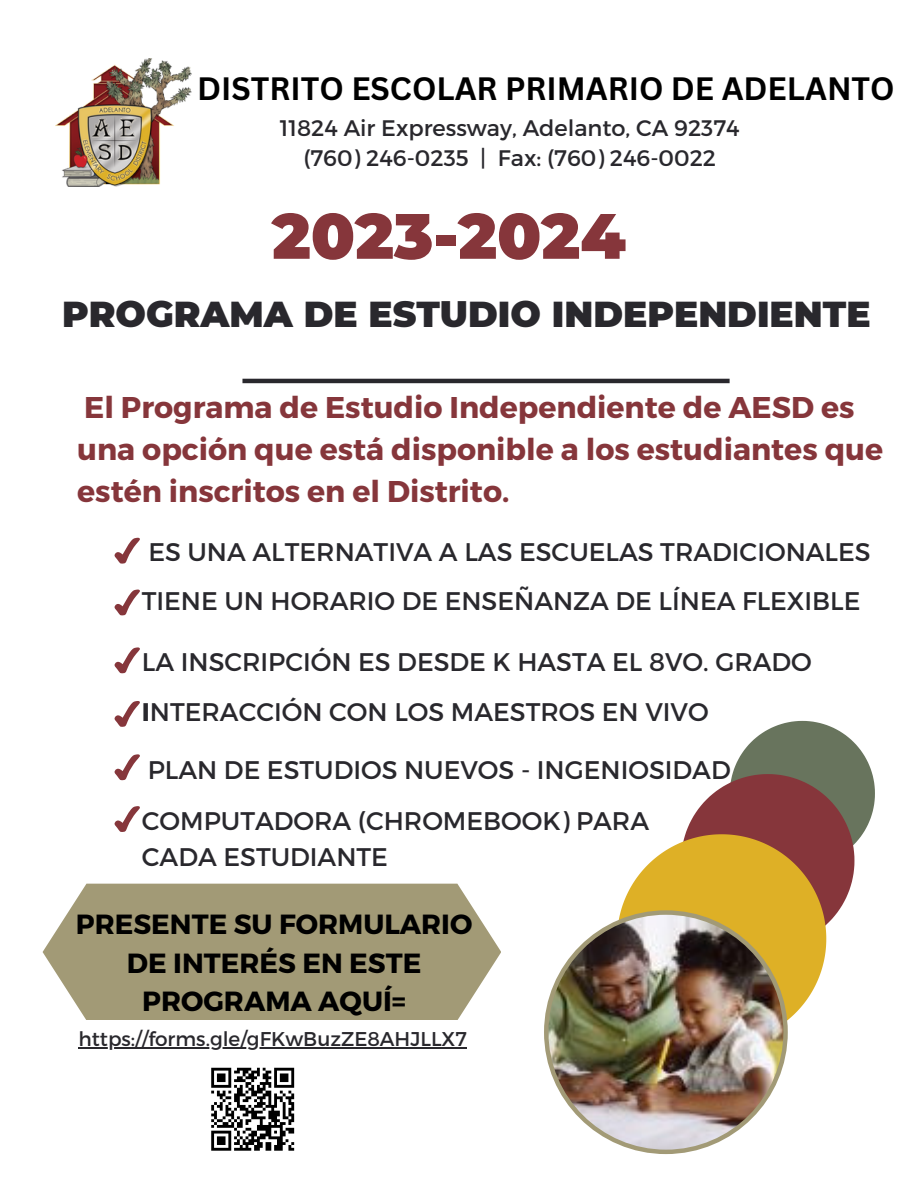
<style>
.page{position:relative;width:918px;height:1188px;background:#fff}
.page>*{position:absolute;margin:0;border:0;box-sizing:border-box;transform-origin:0 0}
.t1{font:900 63.9px "Montserrat";color:#86363b}
.t2{font:900 36px "Montserrat";color:#29282d}
.t3{font:700 31.5px "Canva Sans";color:#000}
.t4{font:700 30px/41.7px "Montserrat";color:#86363b}
.t5{font:700 27.75px/38.2px "Montserrat";color:#000;text-align:center}
.t6{font:25.5px/36px "Montserrat";color:#29282d}
.t7{font:22.5px "Montserrat";color:#29282d}
.t8{font:19.95px "Montserrat";color:#29282d}
.s1{font-weight:700}
</style>
<div class="page">
<svg style="left:685px;top:721px;width:190px;height:225px"></svg>
<svg style="left:621px;top:834px;width:205px;height:186px;background:#d7ac47"></svg>
<img style="left:544px;top:910px;width:244px;height:244px">
<img style="left:55px;top:58px;width:136px;height:129px">
<svg style="left:43px;top:884px;width:458px;height:136px;background:#aaa382"></svg>
<svg style="left:211px;top:1067px;width:84px;height:84px"></svg>
<hr style="left:78px;top:1047px;width:389px;height:1px;background:#29282d">
<hr style="left:242px;top:379px;width:488px;height:4px;background:#29282d">
<svg style="left:114px;top:589px;width:26px;height:27px"></svg>
<svg style="left:114px;top:647px;width:26px;height:27px"></svg>
<svg style="left:114px;top:754px;width:26px;height:27px"></svg>
<svg style="left:114px;top:806px;width:26px;height:26px"></svg>
<svg style="left:114px;top:537px;width:26px;height:27px"></svg>
<svg style="left:114px;top:701px;width:26px;height:26px"></svg>
<p class="t3" style="left:197px;top:66px;width:699px">DISTRITO ESCOLAR PRIMARIO DE ADELANTO</p>
<p class="t7" style="left:280px;top:113px;width:461px">11824 Air Expressway, Adelanto, CA 92374</p>
<p class="t7" style="left:303px;top:144px;width:414px">(760) 246-0235 | Fax: (760) 246-0022</p>
<p class="t1" style="left:272px;top:197px;width:355px">2023-2024</p>
<p class="t2" style="left:62px;top:292px;width:810px">PROGRAMA DE ESTUDIO INDEPENDIENTE</p>
<p class="t4" style="left:77px;top:385px;width:807px">El Programa de Estudio Independiente de AESD es una opción que está disponible a los estudiantes que estén inscritos en el Distrito.</p>
<p class="t6" style="left:148px;top:533px;width:724px">ES UNA ALTERNATIVA A LAS ESCUELAS TRADICIONALES</p>
<p class="t6" style="left:142px;top:581px;width:720px">TIENE UN HORARIO DE ENSEÑANZA DE LÍNEA FLEXIBLE</p>
<p class="t6" style="left:142px;top:642px;width:672px">LA INSCRIPCIÓN ES DESDE K HASTA EL 8VO. GRADO</p>
<p class="t6" style="left:142px;top:693px;width:568px"><span class="s1">I</span>NTERACCIÓN CON LOS MAESTROS EN VIVO</p>
<p class="t6" style="left:148px;top:750px;width:585px">PLAN DE ESTUDIOS NUEVOS - INGENIOSIDAD</p>
<p class="t6" style="left:142px;top:801px;width:509px">COMPUTADORA (CHROMEBOOK) PARA<br>CADA ESTUDIANTE</p>
<p class="t5" style="left:76px;top:904px;width:398px">PRESENTE SU FORMULARIO<br>DE INTERÉS EN ESTE<br>PROGRAMA AQUÍ=</p>
<p class="t8" style="left:78px;top:1026px;width:390px">https://forms.gle/gFKwBuzZE8AHJLLX7</p>
</div>
